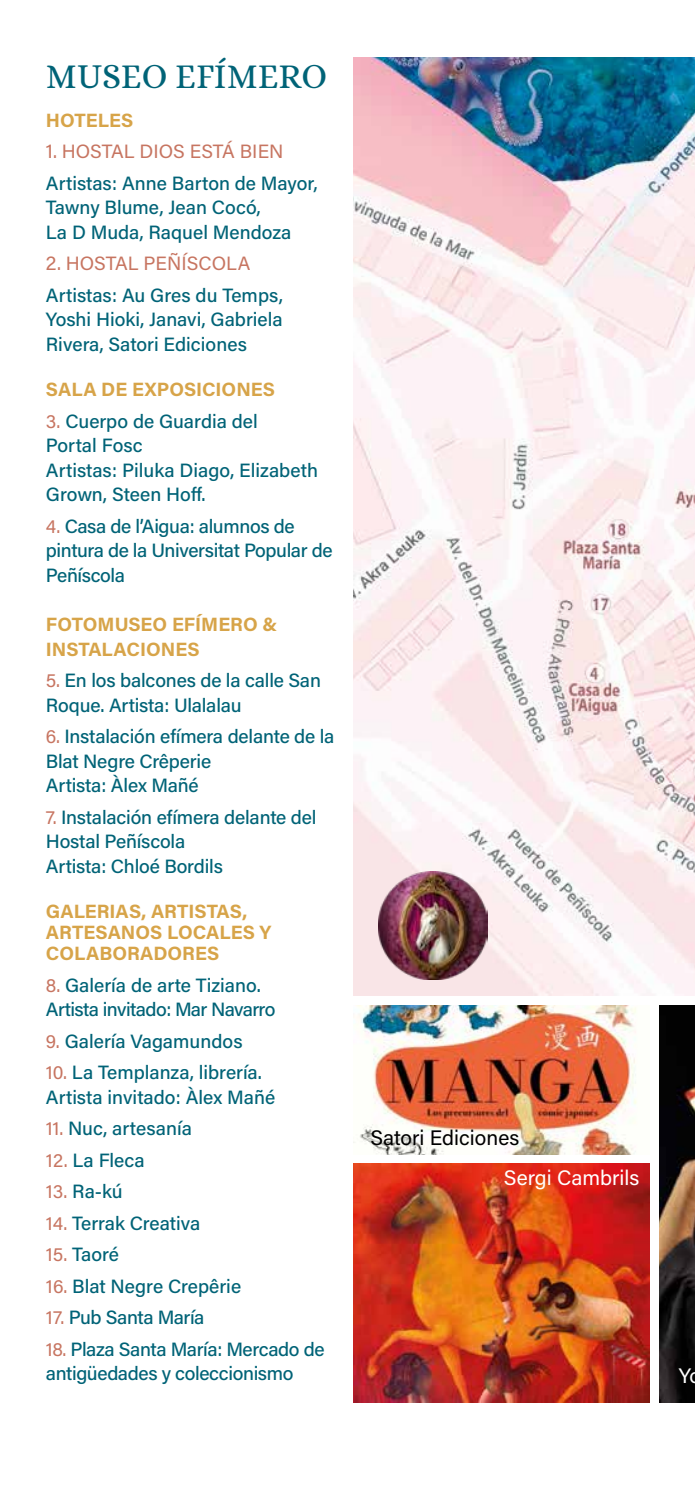
<style>
.page{position:relative;width:695px;height:1489px;background:#fff}
.page>*{position:absolute;margin:0;border:0;box-sizing:border-box;transform-origin:0 0}
.t1{font:35px "Alice";color:#006377}
.t2{font:21px "Acumin Variable Concept";letter-spacing:.02em;color:#000}
.t3{font:21px "Acumin Variable Concept";letter-spacing:.02em;color:#fff}
.t4{font:19.25px/24.5px "Acumin Variable Concept";letter-spacing:.02em;color:#006377}
.t5{font:19.25px/21px "Acumin Variable Concept";letter-spacing:.04em;color:#d7a449}
.t6{font:19.25px "Acumin Variable Concept";letter-spacing:.015em;color:#c77561}
.s1{color:#c77561}
</style>
<div class="page">
<img style="left:353px;top:58px;width:341px;height:937px">
<img style="left:353px;top:1163px;width:296px;height:239px">
<img style="left:378px;top:871px;width:109px;height:108px">
<img style="left:659px;top:1005px;width:35px;height:397px">
<img style="left:353px;top:1005px;width:284px;height:149px">
<h1 class="t1" style="left:46px;top:58px;width:283px">MUSEO EFÍMERO</h1>
<p class="t5" style="left:46px;top:109px;width:88px">HOTELES</p>
<p class="t6" style="left:46px;top:138px;width:239px">1. HOSTAL DIOS ESTÁ BIEN</p>
<p class="t4" style="left:46px;top:170px;width:272px">Artistas: Anne Barton de Mayor,<br>Tawny Blume, Jean Cocó,<br>La D Muda, Raquel Mendoza</p>
<p class="t6" style="left:46px;top:250px;width:206px">2. HOSTAL PEÑÍSCOLA</p>
<p class="t4" style="left:46px;top:282px;width:238px;text-align:justify">Artistas: Au Gres du Temps, Yoshi Hioki, Janavi, Gabriela Rivera, Satori Ediciones</p>
<p class="t5" style="left:46px;top:378px;width:230px">SALA DE EXPOSICIONES</p>
<p class="t4" style="left:46px;top:408px;width:273px"><span class="s1">3.</span> Cuerpo de Guardia del<br>Portal Fosc<br>Artistas: Piluka Diago, Elizabeth<br>Grown, Steen Hoff.</p>
<p class="t4" style="left:46px;top:513px;width:288px"><span class="s1">4.</span> Casa de l’Aigua: alumnos de pintura de la Universitat Popular de<br>Peñíscola</p>
<p class="t5" style="left:46px;top:611px;width:232px;line-height:24.5px">FOTOMUSEO EFÍMERO &amp;<br>INSTALACIONES</p>
<p class="t4" style="left:46px;top:667px;width:276px"><span class="s1">5.</span> En los balcones de la calle San<br>Roque. Artista: Ulalalau</p>
<p class="t4" style="left:46px;top:723px;width:289px"><span class="s1">6.</span> Instalación efímera delante de la<br>Blat Negre Crêperie<br>Artista: Àlex Mañé</p>
<p class="t4" style="left:46px;top:803px;width:271px"><span class="s1">7.</span> Instalación efímera delante del<br>Hostal Peñíscola<br>Artista: Chloé Bordils</p>
<p class="t5" style="left:46px;top:900px;width:226px">GALERIAS, ARTISTAS,<br>ARTESANOS LOCALES Y<br>COLABORADORES</p>
<p class="t4" style="left:46px;top:971px;width:230px"><span class="s1">8.</span> Galería de arte Tiziano.<br>Artista invitado: Mar Navarro</p>
<p class="t4" style="left:46px;top:1027px;width:197px"><span class="s1">9.</span> Galería Vagamundos</p>
<p class="t4" style="left:46px;top:1059px;width:230px"><span class="s1">10.</span> La Templanza, librería.<br>Artista invitado: Àlex Mañé</p>
<p class="t4" style="left:46px;top:1115px;width:147px"><span class="s1">11.</span> Nuc, artesanía</p>
<p class="t4" style="left:46px;top:1146px;width:100px"><span class="s1">12.</span> La Fleca</p>
<p class="t4" style="left:46px;top:1178px;width:78px"><span class="s1">13.</span> Ra-kú</p>
<p class="t4" style="left:46px;top:1209px;width:155px"><span class="s1">14.</span> Terrak Creativa</p>
<p class="t4" style="left:46px;top:1241px;width:74px"><span class="s1">15.</span> Taoré</p>
<p class="t4" style="left:46px;top:1272px;width:196px"><span class="s1">16.</span> Blat Negre Crepêrie</p>
<p class="t4" style="left:46px;top:1304px;width:160px"><span class="s1">17.</span> Pub Santa María</p>
<p class="t4" style="left:46px;top:1335px;width:279px"><span class="s1">18.</span> Plaza Santa María: Mercado de antigüedades y coleccionismo</p>
<p class="t2" style="left:370px;top:1123px;width:150px">Satori Ediciones</p>
<p class="t3" style="left:504px;top:1162px;width:136px">Sergi Cambrils</p>
<p class="t3" style="left:678px;top:1361px;width:13px">Y</p>
</div>
